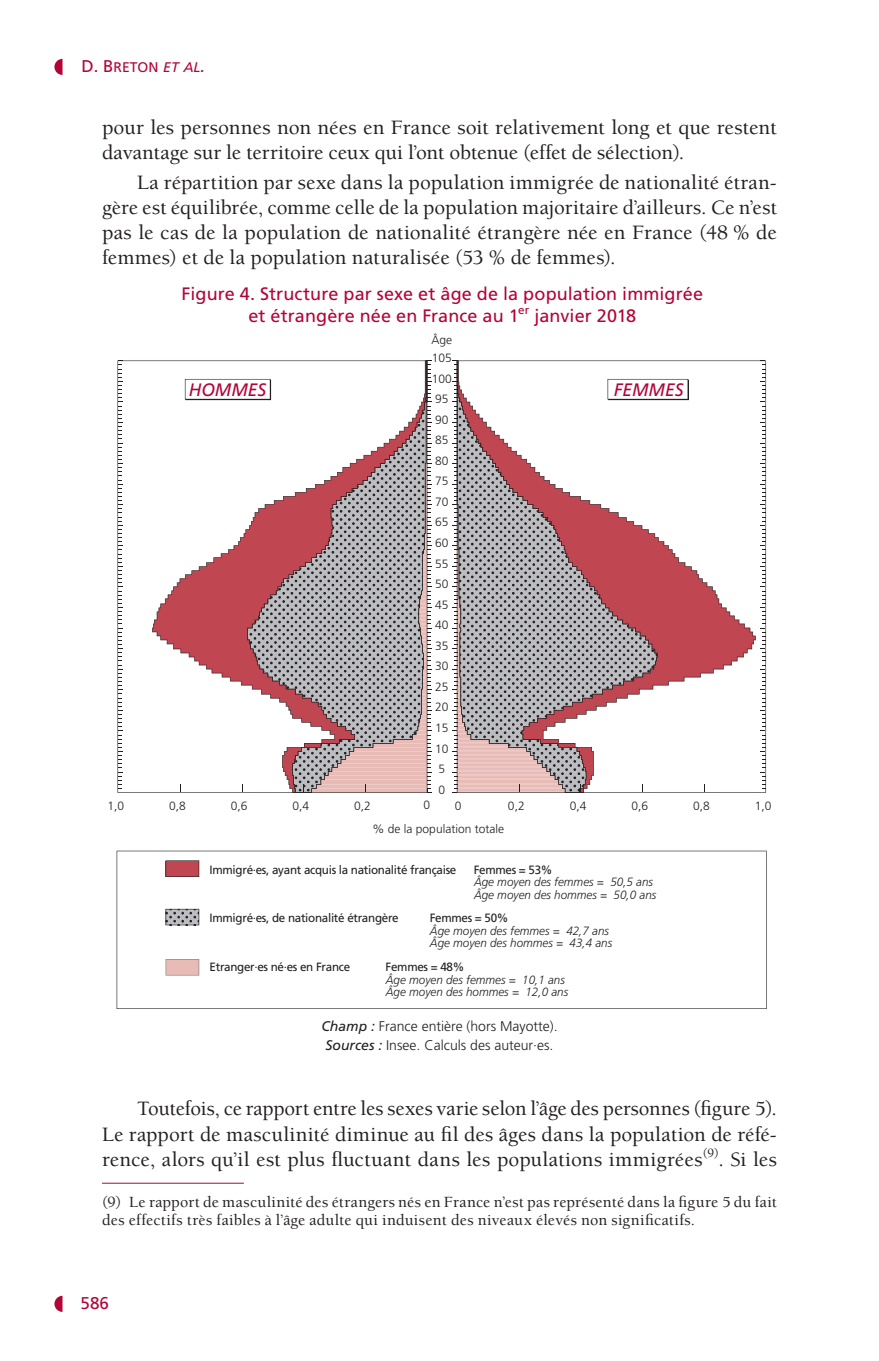
<style>
.page{position:relative;width:879px;height:1361px;background:#fff}
.page>*{position:absolute;margin:0;border:0;box-sizing:border-box;transform-origin:0 0}
.t1{font:500 21px/25.2px "Berkeley Std";color:#231f20;text-align:justify}
.t2{font:18px/21.6px "Frutiger LT Std";letter-spacing:.005em;color:#b30437;text-align:center}
.t3{font:italic 18px "Frutiger LT Std";color:#b30437}
.t4{font:17px "Frutiger LT Std Roman SC820";color:#b30437}
.t5{font:500 16px/18px "Berkeley Std";letter-spacing:.02em;color:#231f20}
.t6{font:300 14px/19.6px "Frutiger LT Std";color:#231f20}
.t7{font:14px "Frutiger LT Std Roman SC820";color:#b30437}
.t8{font:italic 300 12px/12.4px "Frutiger LT Std";color:#231f20}
.t9{font:12px "Frutiger LT Std";letter-spacing:-.025em;color:#231f20}
.t10{font:300 12px "Frutiger LT Std";color:#231f20}
.s1{font-size:17px}
.s2{font-family:"Frutiger LT Std Italic SC820"}
.s3{font-family:"Frutiger LT Std Italic SC820";font-size:17px}
.s4{font-weight:400;font-style:italic}
</style>
<div class="page">
<svg style="left:54px;top:59px;width:8px;height:16px"></svg>
<svg style="left:54px;top:1295px;width:8px;height:17px"></svg>
<hr style="left:102px;top:1182px;width:142px;height:1px;background:#b30437">
<svg style="left:117px;top:850px;width:649px;height:159px"></svg>
<svg style="left:166px;top:860px;width:33px;height:17px"></svg>
<svg style="left:166px;top:909px;width:33px;height:16px"></svg>
<svg style="left:166px;top:959px;width:33px;height:16px"></svg>
<svg style="left:594px;top:360px;width:172px;height:432px"></svg>
<svg style="left:282px;top:792px;width:39px;height:1px"></svg>
<svg style="left:117px;top:360px;width:310px;height:432px"></svg>
<svg style="left:427px;top:360px;width:5px;height:433px"></svg>
<svg style="left:118px;top:360px;width:5px;height:429px"></svg>
<svg style="left:452px;top:360px;width:142px;height:433px"></svg>
<svg style="left:760px;top:360px;width:5px;height:429px"></svg>
<svg style="left:607px;top:379px;width:82px;height:21px"></svg>
<svg style="left:185px;top:379px;width:86px;height:21px"></svg>
<p class="t7" style="left:81px;top:59px;width:125px"><span class="s1">D. B</span>RETON <span class="s2">et al</span><span class="s3">.</span></p>
<p class="t1" style="left:102px;top:115px;width:676px">pour les personnes non nées en France soit relativement long et que restent davantage sur le territoire ceux qui l’ont obtenue (effet de sélection).</p>
<p class="t1" style="left:102px;top:170px;width:676px;text-indent:35px">La répartition par sexe dans la population immigrée de nationalité étran&shy;gère est équilibrée, comme celle de la population majoritaire d’ailleurs. Ce n’est pas le cas de la population de nationalité étrangère née en France (48 % de femmes) et de la population naturalisée (53 % de femmes).</p>
<p class="t2" style="left:181px;top:283px;width:523px">Figure 4. Structure par sexe et âge de la population immigrée et étrangère née en France au 1<sup>er</sup> janvier 2018</p>
<p class="t10" style="left:431px;top:333px;width:22px">Âge</p>
<p class="t10" style="left:432px;top:351px;width:22px">105</p>
<p class="t10" style="left:432px;top:372px;width:22px">100</p>
<p class="t3" style="left:189px;top:379px;width:79px">HOMMES</p>
<p class="t3" style="left:614px;top:379px;width:71px">FEMMES</p>
<p class="t10" style="left:435px;top:392px;width:15px">95</p>
<p class="t10" style="left:435px;top:413px;width:15px">90</p>
<p class="t10" style="left:435px;top:433px;width:15px">85</p>
<p class="t10" style="left:435px;top:454px;width:15px">80</p>
<p class="t10" style="left:435px;top:474px;width:15px">75</p>
<p class="t10" style="left:435px;top:495px;width:15px">70</p>
<p class="t10" style="left:435px;top:515px;width:15px">65</p>
<p class="t10" style="left:435px;top:536px;width:15px">60</p>
<p class="t10" style="left:435px;top:557px;width:15px">55</p>
<p class="t10" style="left:435px;top:577px;width:15px">50</p>
<p class="t10" style="left:435px;top:598px;width:15px">45</p>
<p class="t10" style="left:435px;top:618px;width:15px">40</p>
<p class="t10" style="left:435px;top:639px;width:15px">35</p>
<p class="t10" style="left:435px;top:659px;width:15px">30</p>
<p class="t10" style="left:435px;top:680px;width:15px">25</p>
<p class="t10" style="left:435px;top:700px;width:15px">20</p>
<p class="t10" style="left:435px;top:721px;width:15px">15</p>
<p class="t10" style="left:435px;top:741px;width:15px">10</p>
<p class="t10" style="left:438px;top:762px;width:8px">5</p>
<p class="t10" style="left:438px;top:783px;width:8px">0</p>
<p class="t10" style="left:108px;top:799px;width:18px">1,0</p>
<p class="t10" style="left:169px;top:799px;width:18px">0,8</p>
<p class="t10" style="left:231px;top:799px;width:18px">0,6</p>
<p class="t10" style="left:293px;top:799px;width:18px">0,4</p>
<p class="t10" style="left:354px;top:799px;width:18px">0,2</p>
<p class="t10" style="left:423px;top:798px;width:8px">0</p>
<p class="t10" style="left:455px;top:799px;width:8px">0</p>
<p class="t10" style="left:508px;top:799px;width:18px">0,2</p>
<p class="t10" style="left:570px;top:799px;width:18px">0,4</p>
<p class="t10" style="left:631px;top:799px;width:18px">0,6</p>
<p class="t10" style="left:693px;top:799px;width:18px">0,8</p>
<p class="t10" style="left:754px;top:799px;width:18px">1,0</p>
<p class="t10" style="left:373px;top:822px;width:133px">% de la population totale</p>
<p class="t9" style="left:210px;top:862px;width:248px">Immigré∙es, ayant acquis la nationalité française</p>
<p class="t9" style="left:474px;top:862px;width:80px">Femmes = 53%</p>
<p class="t8" style="left:474px;top:876px;width:184px">Âge moyen des femmes = 50,5 ans<br>Âge moyen des hommes = 50,0 ans</p>
<p class="t9" style="left:210px;top:911px;width:191px">Immigré∙es, de nationalité étrangère</p>
<p class="t9" style="left:430px;top:911px;width:80px">Femmes = 50%</p>
<p class="t8" style="left:430px;top:924px;width:184px">Âge moyen des femmes = 42,7 ans<br>Âge moyen des hommes = 43,4 ans</p>
<p class="t9" style="left:210px;top:960px;width:142px">Etranger∙es né∙es en France</p>
<p class="t9" style="left:385px;top:960px;width:80px">Femmes = 48%</p>
<p class="t8" style="left:386px;top:973px;width:184px">Âge moyen des femmes = 10,1 ans<br>Âge moyen des hommes = 12,0 ans</p>
<p class="t6" style="left:321px;top:1016px;width:238px"><span class="s4">Champ :</span> France entière (hors Mayotte).<br><span class="s4">Sources :</span> Insee. Calculs des auteur·es.</p>
<p class="t1" style="left:102px;top:1096px;width:676px;text-indent:35px">Toutefois, ce rapport entre les sexes varie selon l’âge des personnes (figure 5).<br>Le rapport de masculinité diminue au fil des âges dans la population de réfé&shy;rence, alors qu’il est plus fluctuant dans les populations immigrées<sup>(9)</sup>. Si les</p>
<p class="t5" style="left:102px;top:1193px;width:676px">(9) Le rapport de masculinité des étrangers nés en France n’est pas représenté dans la figure 5 du fait des effectifs très faibles à l’âge adulte qui induisent des niveaux élevés non significatifs.</p>
<p class="t4" style="left:81px;top:1292px;width:30px">586</p>
</div>
